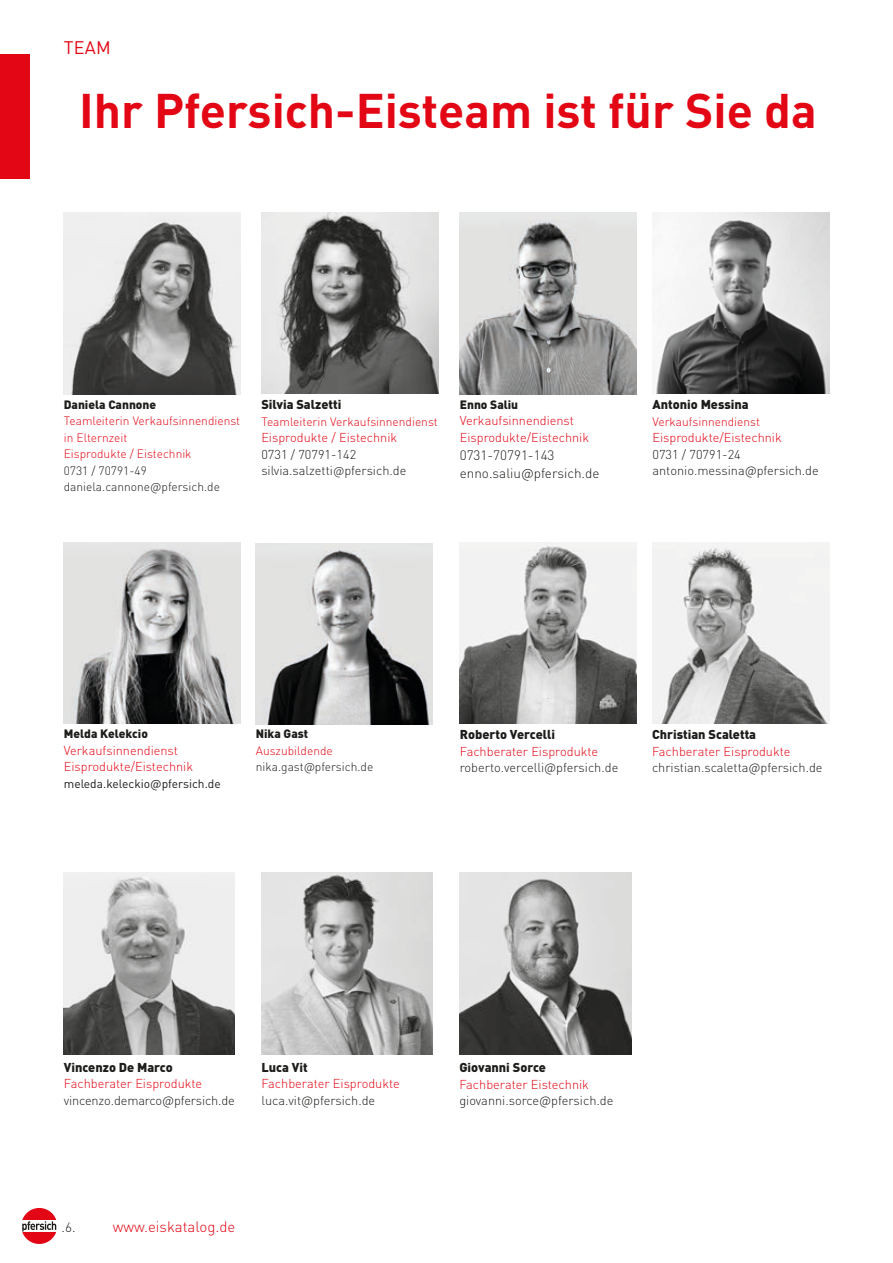
<style>
.page{position:relative;width:893px;height:1263px;background:#fff}
.page>*{position:absolute;margin:0;border:0;box-sizing:border-box;transform-origin:0 0}
.t1{font:700 48px "DIN Pro";color:#e30614}
.t2{font:18px "DIN Pro";color:#e30614}
.t3{font:300 15px "DIN Pro";color:#e30614}
.t4{font:300 13.5px/18px "DIN Pro";color:#1d1d1b}
.t5{font:300 12.75px/16.5px "DIN Pro";color:#e30614}
.t6{font:300 12.75px/16.5px "DIN Pro";color:#1d1d1b}
.t7{font:900 12.75px "DIN Pro";color:#1d1d1b}
.t8{font:300 12px/16.5px "DIN Pro";color:#e30614}
.t9{font:300 12px/16.5px "DIN Pro";color:#1d1d1b}
.t10{font:900 12px "DIN Pro";color:#1d1d1b}
.t11{font:12px "DIN Pro";color:#1d1d1b}
.s1{font-size:12px}
</style>
<div class="page">
<img style="left:261px;top:213px;width:177px;height:181px">
<img style="left:460px;top:542px;width:177px;height:182px">
<img style="left:261px;top:872px;width:172px;height:182px">
<img style="left:652px;top:213px;width:177px;height:181px">
<img style="left:652px;top:542px;width:177px;height:182px">
<img style="left:460px;top:872px;width:171px;height:182px">
<img style="left:459px;top:213px;width:177px;height:181px">
<img style="left:64px;top:212px;width:177px;height:182px">
<img style="left:63px;top:872px;width:172px;height:182px">
<img style="left:64px;top:542px;width:177px;height:181px">
<img style="left:256px;top:543px;width:177px;height:182px">
<svg style="left:22px;top:1208px;width:34px;height:36px"></svg>
<div style="left:0;top:54px;width:30px;height:125px;background:#e30614"></div>
<h2 class="t2" style="left:64px;top:35px;width:48px">TEAM</h2>
<h1 class="t1" style="left:79px;top:78px;width:739px">Ihr Pfersich-Eisteam ist für Sie da</h1>
<p class="t10" style="left:64px;top:396px;width:94px">Daniela Cannone</p>
<p class="t8" style="left:64px;top:412px;width:178px">Teamleiterin Verkaufsinnendienst in Elternzeit<br>Eisprodukte / Eistechnik</p>
<p class="t9" style="left:64px;top:462px;width:158px">0731 / 70791-49 daniela.cannone@pfersich.de</p>
<p class="t7" style="left:261px;top:396px;width:82px">Silvia Salzetti</p>
<p class="t8" style="left:261px;top:413px;width:178px">Teamleiterin Verkaufsinnendienst</p>
<p class="t5" style="left:261px;top:429px;width:137px">Eisprodukte / Eistechnik</p>
<p class="t6" style="left:261px;top:446px;width:147px">0731 / 70791-142 silvia.salzetti<span class="s1">@</span>pfersich.de</p>
<p class="t10" style="left:460px;top:396px;width:60px">Enno Saliu</p>
<p class="t5" style="left:460px;top:412px;width:131px">Verkaufsinnendienst<br>Eisprodukte/Eistechnik</p>
<p class="t4" style="left:460px;top:445px;width:141px">0731-70791-143 enno.saliu@pfersich.de</p>
<p class="t7" style="left:652px;top:396px;width:98px">Antonio Messina</p>
<p class="t8" style="left:652px;top:413px;width:109px">Verkaufsinnendienst</p>
<p class="t5" style="left:652px;top:429px;width:131px">Eisprodukte/Eistechnik</p>
<p class="t6" style="left:652px;top:445px;width:168px">0731 / 70791-24 antonio.messina@pfersich.de</p>
<p class="t10" style="left:64px;top:726px;width:86px">Melda Kelekcio</p>
<p class="t5" style="left:64px;top:741px;width:131px">Verkaufsinnendienst<br>Eisprodukte/Eistechnik</p>
<p class="t11" style="left:64px;top:775px;width:159px">meleda.keleckio@pfersich.de</p>
<p class="t10" style="left:256px;top:726px;width:54px">Nika Gast</p>
<p class="t8" style="left:256px;top:742px;width:79px">Auszubildende</p>
<p class="t9" style="left:256px;top:758px;width:119px">nika.gast@pfersich.de</p>
<p class="t7" style="left:460px;top:726px;width:97px">Roberto Vercelli</p>
<p class="t5" style="left:460px;top:742px;width:140px">Fachberater Eisprodukte</p>
<p class="t6" style="left:460px;top:759px;width:160px">roberto.vercelli@pfersich.de</p>
<p class="t7" style="left:652px;top:726px;width:106px">Christian Scaletta</p>
<p class="t5" style="left:652px;top:742px;width:140px">Fachberater Eisprodukte</p>
<p class="t6" style="left:652px;top:759px;width:172px">christian.scaletta@pfersich.de</p>
<p class="t7" style="left:64px;top:1058px;width:111px">Vincenzo De Marco</p>
<p class="t5" style="left:64px;top:1075px;width:140px">Fachberater Eisprodukte</p>
<p class="t6" style="left:64px;top:1091px;width:173px">vincenzo.demarco@pfersich.de</p>
<p class="t7" style="left:261px;top:1058px;width:48px">Luca Vit</p>
<p class="t5" style="left:261px;top:1075px;width:140px">Fachberater Eisprodukte</p>
<p class="t6" style="left:261px;top:1091px;width:115px">luca.vit@pfersich.de</p>
<p class="t4" style="left:62px;top:1217px;width:16px">.6.</p>
<p class="t3" style="left:113px;top:1216px;width:124px">www.eiskatalog.de</p>
<p class="t7" style="left:459px;top:1059px;width:88px">Giovanni Sorce</p>
<p class="t5" style="left:459px;top:1075px;width:131px">Fachberater Eistechnik</p>
<p class="t6" style="left:459px;top:1092px;width:155px">giovanni.sorce@pfersich.de</p>
</div>
